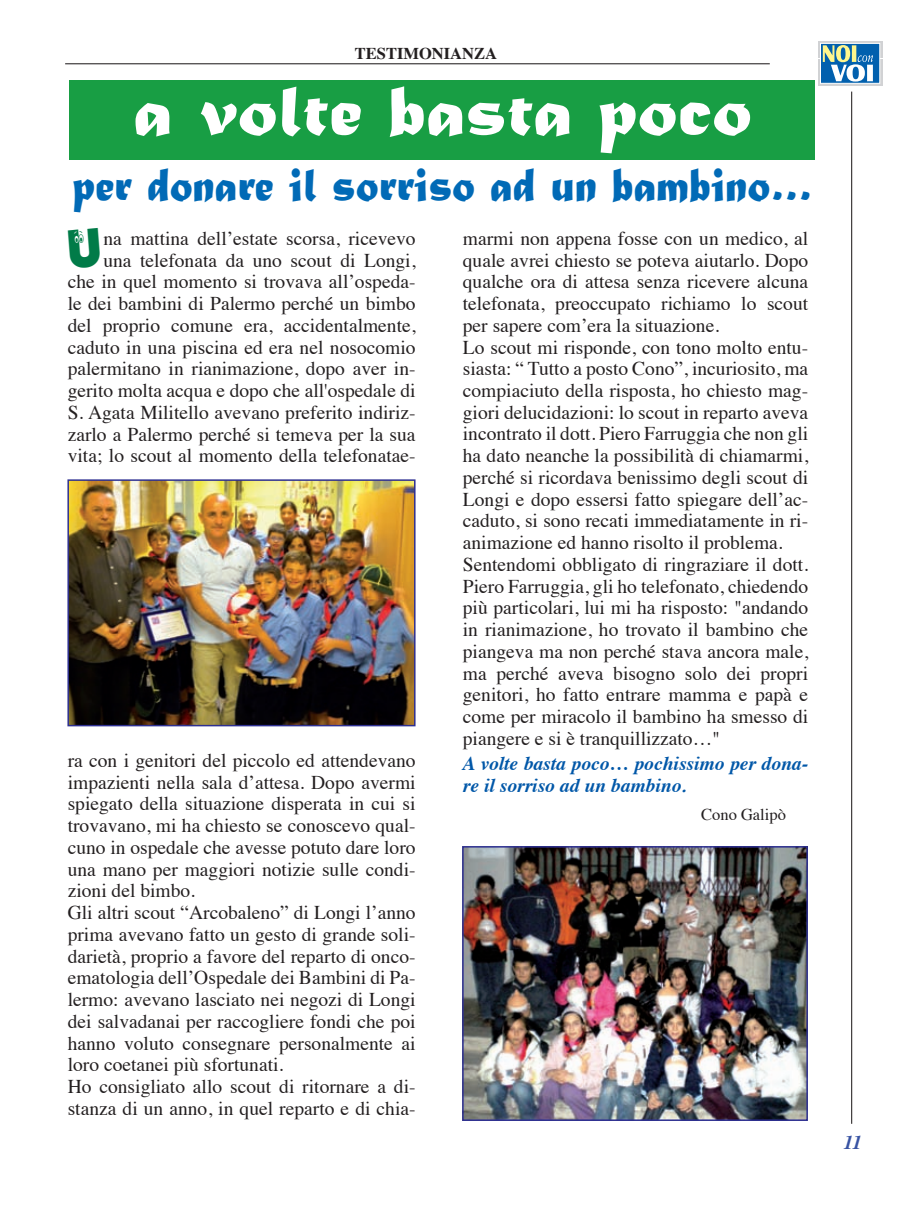
<style>
.page{position:relative;width:915px;height:1212px;background:#fff}
.page>*{position:absolute;margin:0;border:0;box-sizing:border-box;transform-origin:0 0}
.t1{font:75px "Matura MT Script Capitals";color:#fff;scale:1.07 1}
.t2{font:49.5px "Matura MT Script Capitals";color:#016ab6;scale:.93 1}
.t3{font:46.35px "Peeps";color:#017b48;scale:.89 1}
.t4{font:19.5px/21.8px "Times";color:#231f20}
.t5{font:italic 700 19.5px/21.8px "Times";color:#0157a8}
.t6{font:italic 700 19.5px "Times";color:#3853a3}
.t7{font:700 16.5px "Times";color:#231f20}
.t8{font:16.5px "Times";color:#231f20}
</style>
<div class="page">
<hr style="left:65px;top:63px;width:704px;height:1px;background:#231f20">
<svg style="left:818px;top:41px;width:65px;height:45px"></svg>
<div style="left:817px;top:41px;width:64px;height:16px;background:#d1d2d4"></div>
<svg style="left:818px;top:59px;width:63px;height:26px"></svg>
<div style="left:820px;top:43px;width:59px;height:40px;background:#0160ae;border:1px solid #fff"></div>
<svg style="left:822px;top:45px;width:50px;height:37px"></svg>
<hr style="left:850px;top:92px;width:1px;height:1032px;background:#231f20">
<div style="left:69px;top:81px;width:745px;height:79px;background:#189e44"></div>
<img style="left:465px;top:849px;width:339px;height:269px">
<div style="left:462px;top:846px;width:345px;height:275px;border:2px solid #2e3092"></div>
<img style="left:70px;top:482px;width:342px;height:241px">
<div style="left:67px;top:479px;width:348px;height:247px;border:2px solid #2e3092"></div>
<p class="t7" style="left:355px;top:37px;width:144px">TESTIMONIANZA</p>
<h1 class="t1" style="left:133px;top:65px;width:579px">a volte basta poco</h1>
<h2 class="t2" style="left:73px;top:155px;width:796px">per donare il sorriso ad un bambino…</h2>
<h3 class="t3" style="left:68px;top:225px;width:37px">U</h3>
<p class="t4" style="left:68px;top:226px;width:349px;text-align:right">na mattina dell’estate scorsa, ricevevo<br>una telefonata da uno scout di Longi,<br>che in quel momento si trovava all’ospeda&shy;le dei bambini di Palermo perché un bimbo del proprio comune era, accidentalmente, caduto in una piscina ed era nel nosocomio palermitano in rianimazione, dopo aver in&shy;gerito molta acqua e dopo che all'ospedale di S. Agata Militello avevano preferito indiriz&shy;zarlo a Palermo perché si temeva per la sua vita; lo scout al momento della telefonatae-</p>
<p class="t4" style="left:68px;top:748px;width:349px">ra con i genitori del piccolo ed attendevano impazienti nella sala d’attesa. Dopo avermi spiegato della situazione disperata in cui si trovavano, mi ha chiesto se conoscevo qual&shy;cuno in ospedale che avesse potuto dare loro una mano per maggiori notizie sulle condi&shy;zioni del bimbo.<br>Gli altri scout “Arcobaleno” di Longi l’anno prima avevano fatto un gesto di grande soli&shy;darietà, proprio a favore del reparto di onco&shy;ematologia dell’Ospedale dei Bambini di Pa&shy;lermo: avevano lasciato nei negozi di Longi dei salvadanai per raccogliere fondi che poi hanno voluto consegnare personalmente ai loro coetanei più sfortunati.<br>Ho consigliato allo scout di ritornare a di&shy;stanza di un anno, in quel reparto e di chia-</p>
<p class="t4" style="left:462px;top:226px;width:347px">marmi non appena fosse con un medico, al quale avrei chiesto se poteva aiutarlo. Dopo qualche ora di attesa senza ricevere alcuna telefonata, preoccupato richiamo lo scout per sapere com’era la situazione.<br>Lo scout mi risponde, con tono molto entu&shy;siasta: “ Tutto a posto Cono”, incuriosito, ma compiaciuto della risposta, ho chiesto mag&shy;giori delucidazioni: lo scout in reparto aveva incontrato il dott. Piero Farruggia che non gli ha dato neanche la possibilità di chiamarmi, perché si ricordava benissimo degli scout di Longi e dopo essersi fatto spiegare dell’ac&shy;caduto, si sono recati immediatamente in ri&shy;animazione ed hanno risolto il problema.<br>Sentendomi obbligato di ringraziare il dott.<br>Piero Farruggia, gli ho telefonato, chiedendo più particolari, lui mi ha risposto: "andando in rianimazione, ho trovato il bambino che piangeva ma non perché stava ancora male, ma perché aveva bisogno solo dei propri genitori, ho fatto entrare mamma e papà e come per miracolo il bambino ha smesso di piangere e si è tranquillizzato…"</p>
<p class="t5" style="left:462px;top:751px;width:346px">A volte basta poco… pochissimo per dona&shy;re il sorriso ad un bambino.</p>
<p class="t8" style="left:701px;top:799px;width:86px">Cono Galipò</p>
<p class="t6" style="left:843px;top:1124px;width:20px">11</p>
</div>
